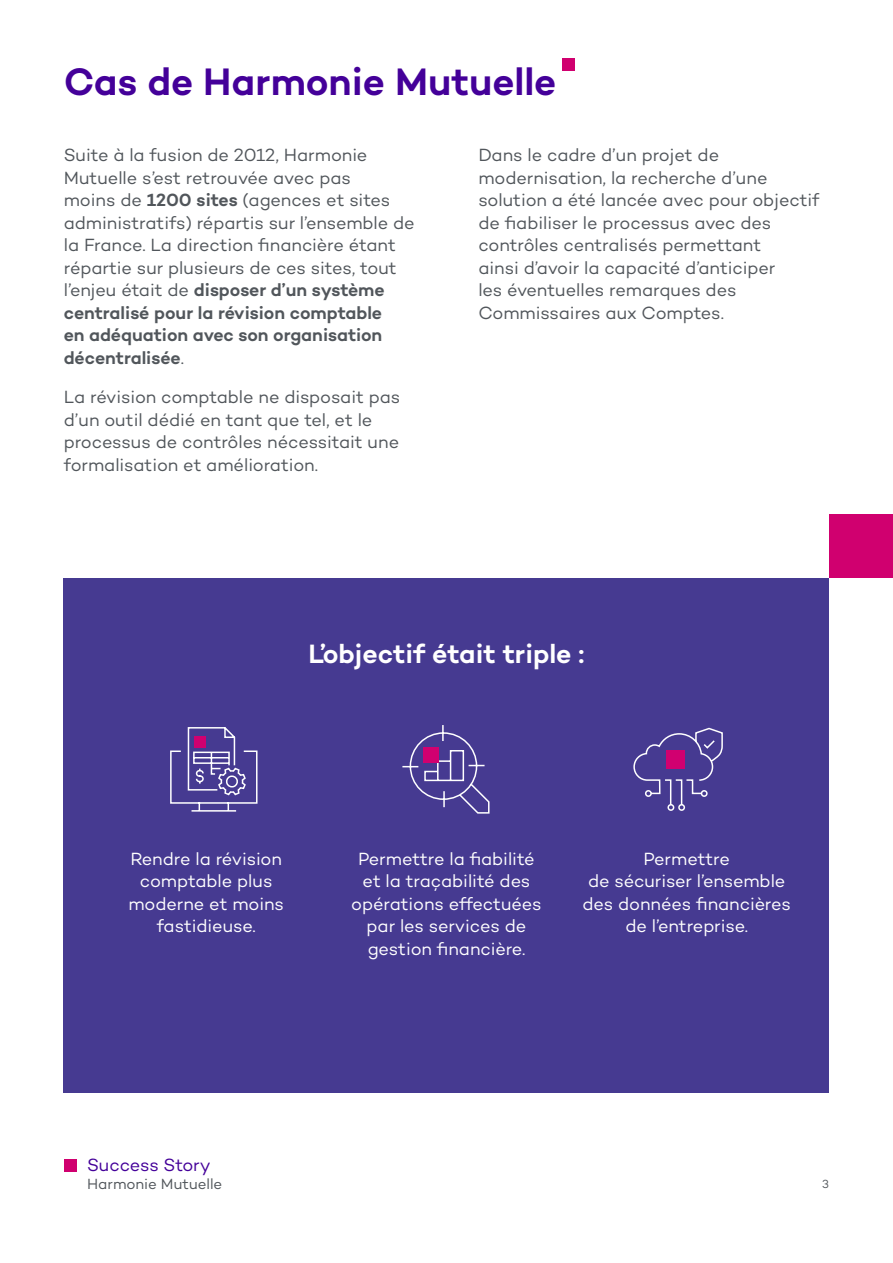
<style>
.page{position:relative;width:893px;height:1263px;background:#fff}
.page>*{position:absolute;margin:0;border:0;box-sizing:border-box;transform-origin:0 0}
.Title1{font:600 39px "Campton";color:#409}
.Title2{font:600 27px "Campton";color:#fff}
.Paragraph{font:18px/22.5px "Campton";letter-spacing:-.005em;color:#51565b}
.Paragraph-2{font:18px/22.5px "Campton";letter-spacing:-.005em;color:#fff;text-align:center}
.t1{font:18px "Campton";letter-spacing:-.01em;color:#409}
.t2{font:15px "Campton";color:#51565b}
.t3{font:12px "Campton";color:#51565b}
.s1{font-weight:600}
</style>
<div class="page">
<div style="left:64px;top:1159px;width:13px;height:12px;background:#d0006f"></div>
<div style="left:64px;top:578px;width:765px;height:136px;background:#463a91"></div>
<div style="left:563px;top:58px;width:12px;height:13px;background:#d0006f"></div>
<div style="left:64px;top:672px;width:765px;height:421px;background:#463a91"></div>
<div style="left:829px;top:514px;width:64px;height:64px;background:#d0006f"></div>
<svg style="left:170px;top:727px;width:88px;height:85px"></svg>
<div style="left:194px;top:736px;width:12px;height:12px;background:#d10070"></div>
<svg style="left:402px;top:725px;width:88px;height:89px"></svg>
<div style="left:423px;top:747px;width:16px;height:16px;background:#d10070"></div>
<svg style="left:633px;top:727px;width:90px;height:84px"></svg>
<div style="left:667px;top:751px;width:18px;height:18px;background:#d10070"></div>
<p class="Title1" style="left:64px;top:57px;width:494px">Cas de Harmonie Mutuelle</p>
<p class="Paragraph" style="left:64px;top:143px;width:352px">Suite à la fusion de 2012, Harmonie Mutuelle s’est retrouvée avec pas<br>moins de <span class="s1">1200 sites</span> (agences et sites administratifs) répartis sur l’ensemble de la France. La direction financière étant répartie sur plusieurs de ces sites, tout l’enjeu était de <span class="s1">disposer d’un système centralisé pour la révision comptable<br>en adéquation avec son organisation décentralisée</span>.</p>
<p class="Paragraph" style="left:64px;top:385px;width:338px">La révision comptable ne disposait pas d’un outil dédié en tant que tel, et le processus de contrôles nécessitait une formalisation et amélioration.</p>
<p class="Paragraph" style="left:478px;top:143px;width:343px">Dans le cadre d’un projet de modernisation, la recherche d’une solution a été lancée avec pour objectif de fiabiliser le processus avec des contrôles centralisés permettant<br>ainsi d’avoir la capacité d’anticiper<br>les éventuelles remarques des Commissaires aux Comptes.</p>
<p class="Title2" style="left:308px;top:637px;width:278px">L’objectif était triple :</p>
<p class="Paragraph-2" style="left:128px;top:847px;width:157px">Rendre la révision comptable plus moderne et moins fastidieuse.</p>
<p class="Paragraph-2" style="left:351px;top:847px;width:192px">Permettre la fiabilité et la traçabilité des opérations effectuées par les services de gestion financière.</p>
<p class="Paragraph-2" style="left:582px;top:847px;width:210px">Permettre<br>de sécuriser l’ensemble des données financières de l’entreprise.</p>
<p class="t1" style="left:87px;top:1154px;width:125px">Success Story</p>
<p class="t2" style="left:87px;top:1174px;width:137px">Harmonie Mutuelle</p>
<p class="t3" style="left:822px;top:1176px;width:8px">3</p>
</div>
